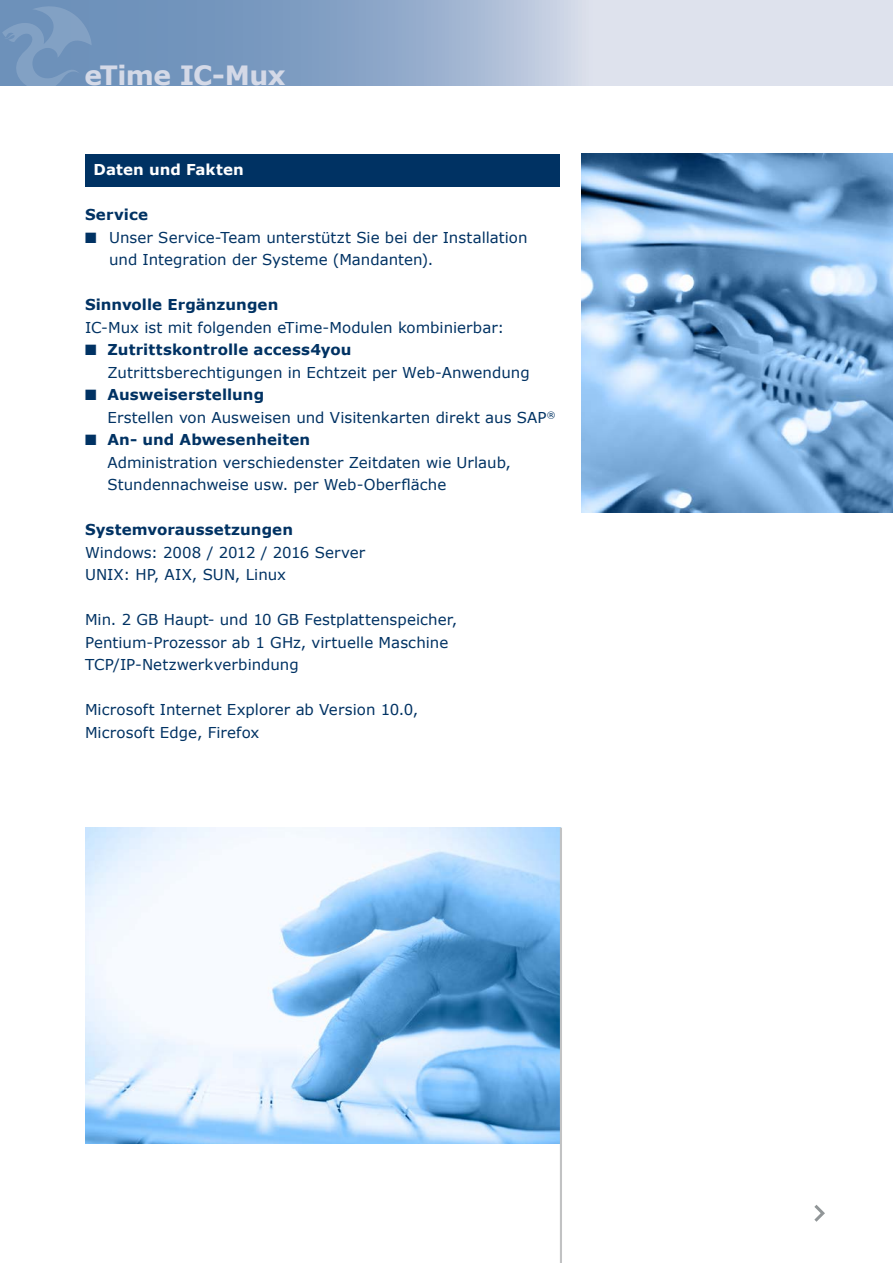
<style>
.page{position:relative;width:893px;height:1263px;background:#fff}
.page>*{position:absolute;margin:0;border:0;box-sizing:border-box;transform-origin:0 0}
.t1{font:700 26.55px "Verdana";letter-spacing:-.02em;color:#d4d9e7}
.t2{font:15px/22.5px "Verdana";letter-spacing:.005em;color:#003263}
.t3{font:700 15px "Verdana";letter-spacing:.005em;color:#003263}
.t4{font:700 15px "Verdana";letter-spacing:.005em;color:#fff}
.s1{font-weight:700}
</style>
<div class="page">
<div style="left:85px;top:154px;width:475px;height:33px;background:#003263"></div>
<svg style="left:814px;top:1205px;width:11px;height:17px"></svg>
<img style="left:85px;top:828px;width:475px;height:315px">
<hr style="left:560px;top:828px;width:2px;height:435px;background:#c1c2c3">
<img style="left:581px;top:153px;width:312px;height:360px">
<svg style="left:0;top:0;width:893px;height:85px;background:#acbed6"></svg>
<svg style="left:1px;top:5px;width:91px;height:81px;background:#7596bd"></svg>
<h1 class="t1" style="left:84px;top:58px;width:203px">eTime IC-Mux</h1>
<p class="t4" style="left:94px;top:160px;width:152px">Daten und Fakten</p>
<p class="t3" style="left:85px;top:205px;width:64px">Service</p>
<p class="t2" style="left:109px;top:226px;width:420px;text-indent:-24px">■ Unser Service-Team unterstützt Sie bei der Installation und Integration der Systeme (Mandanten).</p>
<p class="t3" style="left:85px;top:295px;width:195px">Sinnvolle Ergänzungen</p>
<p class="t2" style="left:85px;top:316px;width:421px">IC-Mux ist mit folgenden eTime-Modulen kombinierbar:</p>
<p class="t2" style="left:108px;top:339px;width:424px;text-indent:-22px">■ <span class="s1">Zutrittskontrolle access4you<br></span>Zutrittsberechtigungen in Echtzeit per Web-Anwendung</p>
<p class="t2" style="left:108px;top:384px;width:449px;text-indent:-22px">■ <span class="s1">Ausweiserstellung<br></span>Erstellen von Ausweisen und Visitenkarten direkt aus SAP<sup>®</sup></p>
<p class="t2" style="left:108px;top:429px;width:405px;text-indent:-22px">■ <span class="s1">An- und Abwesenheiten<br></span>Administration verschiedenster Zeitdaten wie Urlaub,<br>Stundennachweise usw. per Web-Oberfläche</p>
<p class="t3" style="left:85px;top:520px;width:210px">Systemvoraussetzungen</p>
<p class="t2" style="left:85px;top:541px;width:282px">Windows: 2008 / 2012 / 2016 Server<br>UNIX: HP, AIX, SUN, Linux</p>
<p class="t2" style="left:85px;top:609px;width:374px">Min. 2 GB Haupt- und 10 GB Festplattenspeicher,<br>Pentium-Prozessor ab 1 GHz, virtuelle Maschine<br>TCP/IP-Netzwerkverbindung</p>
<p class="t2" style="left:85px;top:699px;width:335px">Microsoft Internet Explorer ab Version 10.0,<br>Microsoft Edge, Firefox</p>
</div>
